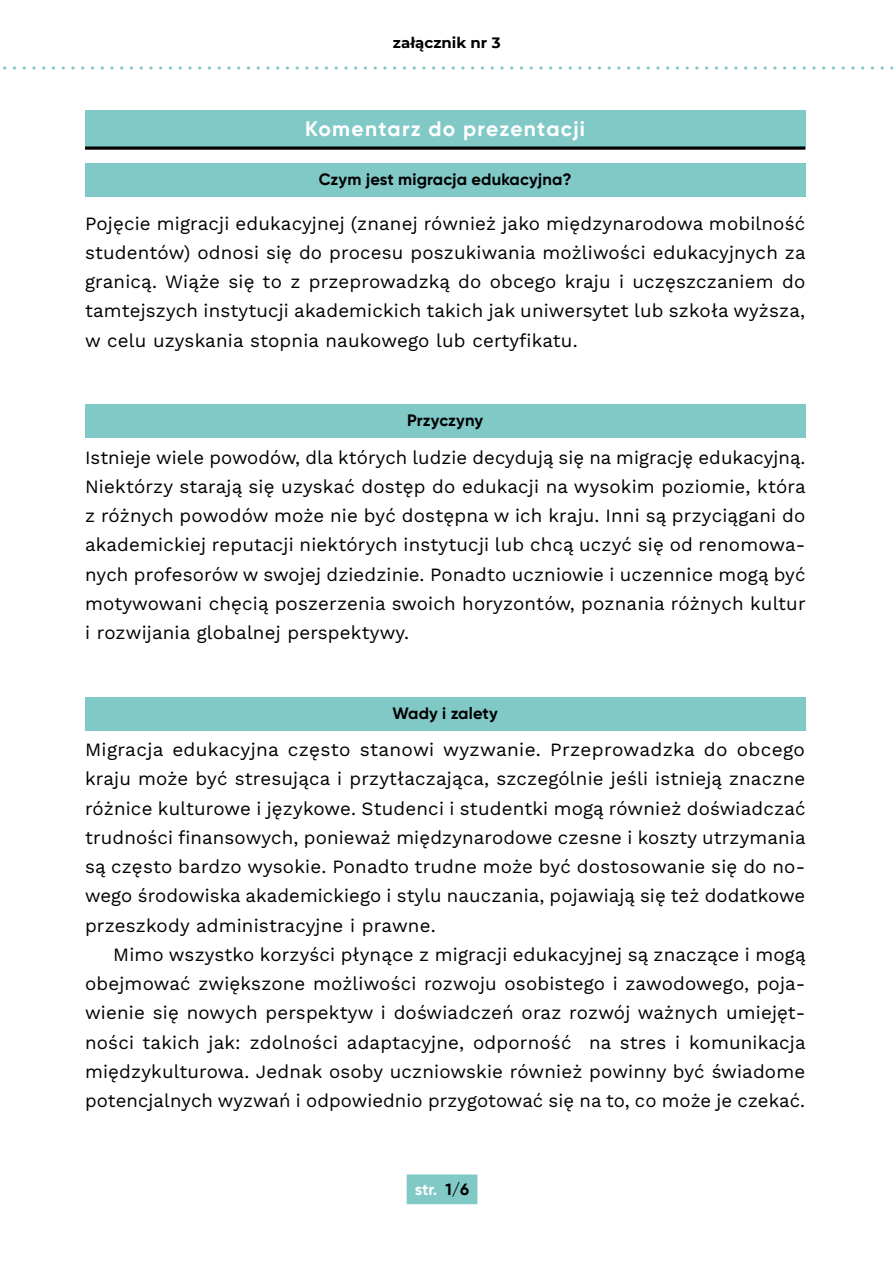
<style>
.page{position:relative;width:893px;height:1263px;background:#fff}
.page>*{position:absolute;margin:0;border:0;box-sizing:border-box;transform-origin:0 0}
.t1{font:700 21px "Gilroy";letter-spacing:.06em;color:#fff}
.t2{font:18.75px/29.2px "Work Sans";letter-spacing:.01em;color:#000;text-align:justify}
.t3{font:700 16.5px "Gilroy";letter-spacing:.01em;color:#000}
.t4{font:700 16.35px "Gilroy";color:#fff}
.t5{font:700 15px "Montserrat";color:#000}
.s1{color:#000}
</style>
<div class="page">
<svg style="left:3px;top:66px;width:890px;height:4px"></svg>
<div style="left:85px;top:111px;width:720px;height:38px;background:#80c9c7"></div>
<svg style="left:85px;top:146px;width:720px;height:4px;background:#232c2c"></svg>
<div style="left:85px;top:163px;width:720px;height:34px;background:#80c9c7"></div>
<div style="left:85px;top:404px;width:720px;height:34px;background:#80c9c7"></div>
<div style="left:85px;top:697px;width:720px;height:33px;background:#80c9c7"></div>
<div style="left:407px;top:1174px;width:70px;height:30px;background:#80c9c7"></div>
<p class="t5" style="left:393px;top:32px;width:109px">załącznik nr 3</p>
<p class="t1" style="left:305px;top:115px;width:281px">Komentarz do prezentacji</p>
<p class="t3" style="left:319px;top:169px;width:254px">Czym jest migracja edukacyjna?</p>
<p class="t2" style="left:85px;top:208px;width:722px">Pojęcie migracji edukacyjnej (znanej również jako międzynarodowa mobilność studentów) odnosi się do procesu poszukiwania możliwości edukacyjnych za granicą. Wiąże się to z przeprowadzką do obcego kraju i uczęszczaniem do tamtejszych instytucji akademickich takich jak uniwersytet lub szkoła wyższa, w celu uzyskania stopnia naukowego lub certyfikatu.</p>
<p class="t3" style="left:407px;top:410px;width:78px">Przyczyny</p>
<p class="t2" style="left:85px;top:442px;width:722px">Istnieje wiele powodów, dla których ludzie decydują się na migrację edukacyjną.<br>Niektórzy starają się uzyskać dostęp do edukacji na wysokim poziomie, która z różnych powodów może nie być dostępna w ich kraju. Inni są przyciągani do akademickiej reputacji niektórych instytucji lub chcą uczyć się od renomowa&shy;nych profesorów w swojej dziedzinie. Ponadto uczniowie i uczennice mogą być motywowani chęcią poszerzenia swoich horyzontów, poznania różnych kultur i rozwijania globalnej perspektywy.</p>
<p class="t3" style="left:393px;top:702px;width:107px">Wady i zalety</p>
<p class="t2" style="left:85px;top:734px;width:722px">Migracja edukacyjna często stanowi wyzwanie. Przeprowadzka do obcego kraju może być stresująca i przytłaczająca, szczególnie jeśli istnieją znaczne różnice kulturowe i językowe. Studenci i studentki mogą również doświadczać trudności finansowych, ponieważ międzynarodowe czesne i koszty utrzymania są często bardzo wysokie. Ponadto trudne może być dostosowanie się do no&shy;wego środowiska akademickiego i stylu nauczania, pojawiają się też dodatkowe przeszkody administracyjne i prawne.</p>
<p class="t2" style="left:85px;top:939px;width:722px;text-indent:28px">Mimo wszystko korzyści płynące z migracji edukacyjnej są znaczące i mogą obejmować zwiększone możliwości rozwoju osobistego i zawodowego, poja&shy;wienie się nowych perspektyw i doświadczeń oraz rozwój ważnych umiejęt&shy;ności takich jak: zdolności adaptacyjne, odporność na stres i komunikacja międzykulturowa. Jednak osoby uczniowskie również powinny być świadome potencjalnych wyzwań i odpowiednio przygotować się na to, co może je czekać.</p>
<p class="t4" style="left:415px;top:1179px;width:56px">str. <span class="s1">1/6</span></p>
</div>
